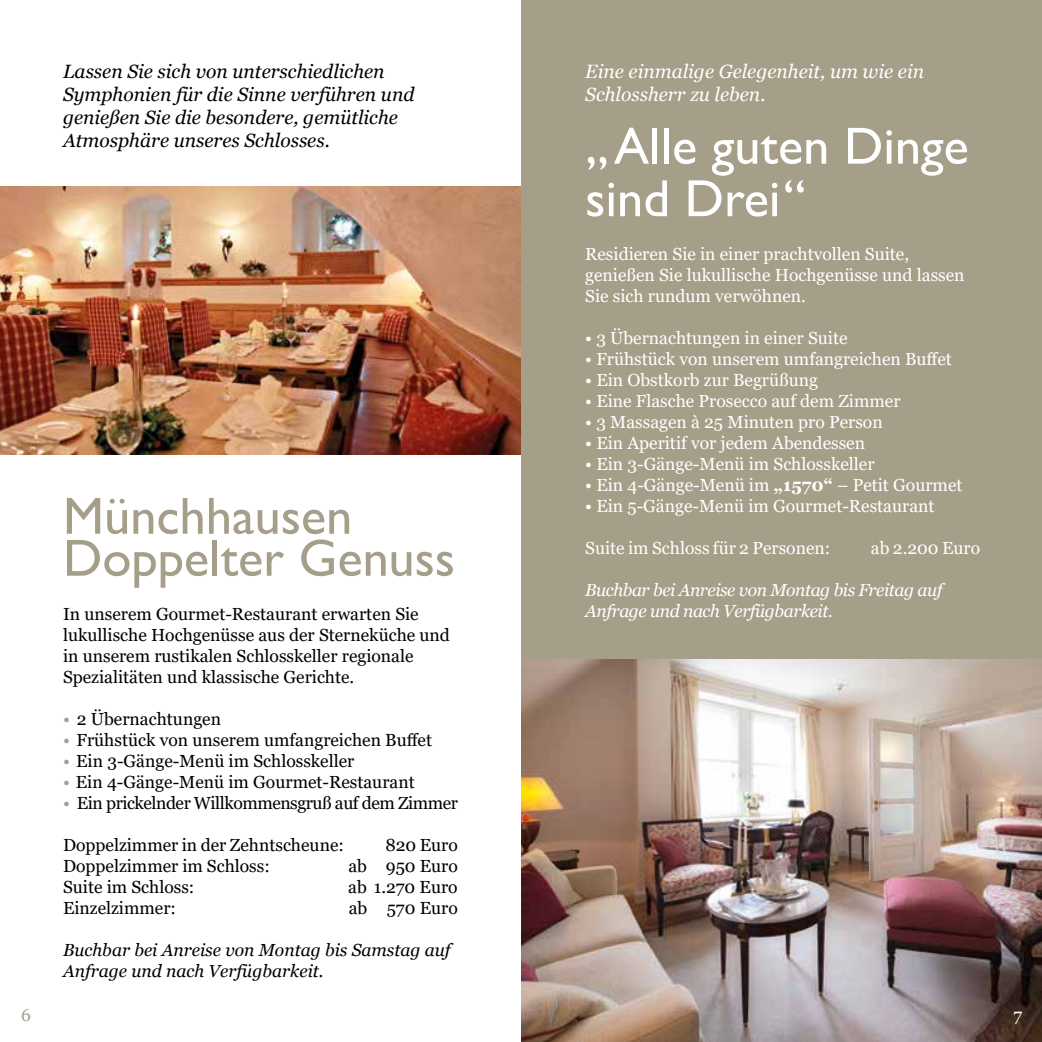
<style>
.page{position:relative;width:1042px;height:1042px;background:#fff}
.page>*{position:absolute;margin:0;border:0;box-sizing:border-box;transform-origin:0 0}
.t1{font:52.5px/42px "Gill Sans";color:#a59e89}
.t2{font:52.5px/52.5px "Gill Sans";color:#fff}
.t3{font:italic 19.25px/23.1px "Georgia";color:#000}
.t4{font:italic 19.25px/23.1px "Georgia";color:#fff}
.t5{font:17.5px/21px "Georgia";color:#fff}
.t6{font:17.5px/21px "Georgia";color:#000}
.t7{font:italic 17.5px/21px "Georgia";color:#000}
.t8{font:italic 17.5px/21px "Georgia";letter-spacing:-.025em;color:#fff}
.t9{font:17.5px "Georgia";letter-spacing:-.025em;color:#000}
.t10{font:17.5px "Georgia";color:#a59e89}
.s1{color:#a59e89}
.s2{font-weight:700}
</style>
<div class="page">
<div style="left:522px;top:0;width:520px;height:997px;background:#a59e89"></div>
<img style="left:0;top:186px;width:521px;height:268px">
<img style="left:521px;top:660px;width:521px;height:382px">
<p class="t3" style="left:63px;top:60px;width:353px">Lassen Sie sich von unterschiedlichen Symphonien für die Sinne verführen und genießen Sie die besondere, gemütliche Atmosphäre unseres Schlosses.</p>
<p class="t10" style="left:21px;top:1004px;width:11px">6</p>
<h1 class="t1" style="left:63px;top:496px;width:393px">Münchhausen<br>Doppelter Genuss</h1>
<p class="t6" style="left:63px;top:604px;width:388px">In unserem Gourmet-Restaurant erwarten Sie lukullische Hochgenüsse aus der Sterneküche und in unserem rustikalen Schlosskeller regionale Spezialitäten und klassische Gerichte.</p>
<p class="t6" style="left:63px;top:709px;width:160px"><span class="s1">•</span> 2 Übernachtungen</p>
<p class="t6" style="left:63px;top:730px;width:371px"><span class="s1">•</span> Frühstück von unserem umfangreichen Buffet</p>
<p class="t6" style="left:63px;top:751px;width:293px"><span class="s1">•</span> Ein 3-Gänge-Menü im Schlosskeller</p>
<p class="t6" style="left:63px;top:772px;width:353px"><span class="s1">•</span> Ein 4-Gänge-Menü im Gourmet-Restaurant</p>
<p class="t9" style="left:63px;top:792px;width:396px"><span class="s1">•</span> Ein prickelnder Willkommensgruß auf dem Zimmer</p>
<p class="t6" style="left:63px;top:835px;width:282px">Doppelzimmer in der Zehntscheune:</p>
<p class="t6" style="left:385px;top:835px;width:74px">820 Euro</p>
<p class="t6" style="left:63px;top:856px;width:208px">Doppelzimmer im Schloss:</p>
<p class="t6" style="left:348px;top:856px;width:111px">ab 950 Euro</p>
<p class="t6" style="left:63px;top:877px;width:133px">Suite im Schloss:</p>
<p class="t6" style="left:348px;top:877px;width:111px">ab 1.270 Euro</p>
<p class="t6" style="left:63px;top:898px;width:114px">Einzelzimmer:</p>
<p class="t6" style="left:349px;top:898px;width:111px">ab 570 Euro</p>
<p class="t7" style="left:63px;top:939px;width:389px">Buchbar bei Anreise von Montag bis Samstag auf<br>Anfrage und nach Verfügbarkeit.</p>
<p class="t4" style="left:585px;top:60px;width:340px">Eine einmalige Gelegenheit, um wie ein<br>Schlossherr zu leben.</p>
<h1 class="t2" style="left:585px;top:121px;width:385px">„Alle guten Dinge sind Drei“</h1>
<p class="t5" style="left:585px;top:244px;width:381px">Residieren Sie in einer prachtvollen Suite, genießen Sie lukullische Hochgenüsse und lassen<br>Sie sich rundum verwöhnen.</p>
<p class="t5" style="left:585px;top:328px;width:264px">• 3 Übernachtungen in einer Suite</p>
<p class="t5" style="left:585px;top:349px;width:368px">• Frühstück von unserem umfangreichen Buffet</p>
<p class="t5" style="left:585px;top:370px;width:234px">• Ein Obstkorb zur Begrüßung</p>
<p class="t5" style="left:585px;top:391px;width:317px">• Eine Flasche Prosecco auf dem Zimmer</p>
<p class="t5" style="left:585px;top:412px;width:299px">• 3 Massagen à 25 Minuten pro Person</p>
<p class="t5" style="left:585px;top:433px;width:281px">• Ein Aperitif vor jedem Abendessen</p>
<p class="t5" style="left:585px;top:454px;width:291px">• Ein 3-Gänge-Menü im Schlosskeller</p>
<p class="t5" style="left:585px;top:475px;width:379px">• Ein 4-Gänge-Menü im <span class="s2">„1570“</span> – Petit Gourmet</p>
<p class="t5" style="left:585px;top:496px;width:351px">• Ein 5-Gänge-Menü im Gourmet-Restaurant</p>
<p class="t5" style="left:585px;top:538px;width:247px">Suite im Schloss für 2 Personen:</p>
<p class="t5" style="left:871px;top:538px;width:111px">ab 2.200 Euro</p>
<p class="t8" style="left:585px;top:580px;width:359px">Buchbar bei Anreise von Montag bis Freitag auf<br>Anfrage und nach Verfügbarkeit.</p>
<p class="t5" style="left:1013px;top:1004px;width:10px">7</p>
</div>
